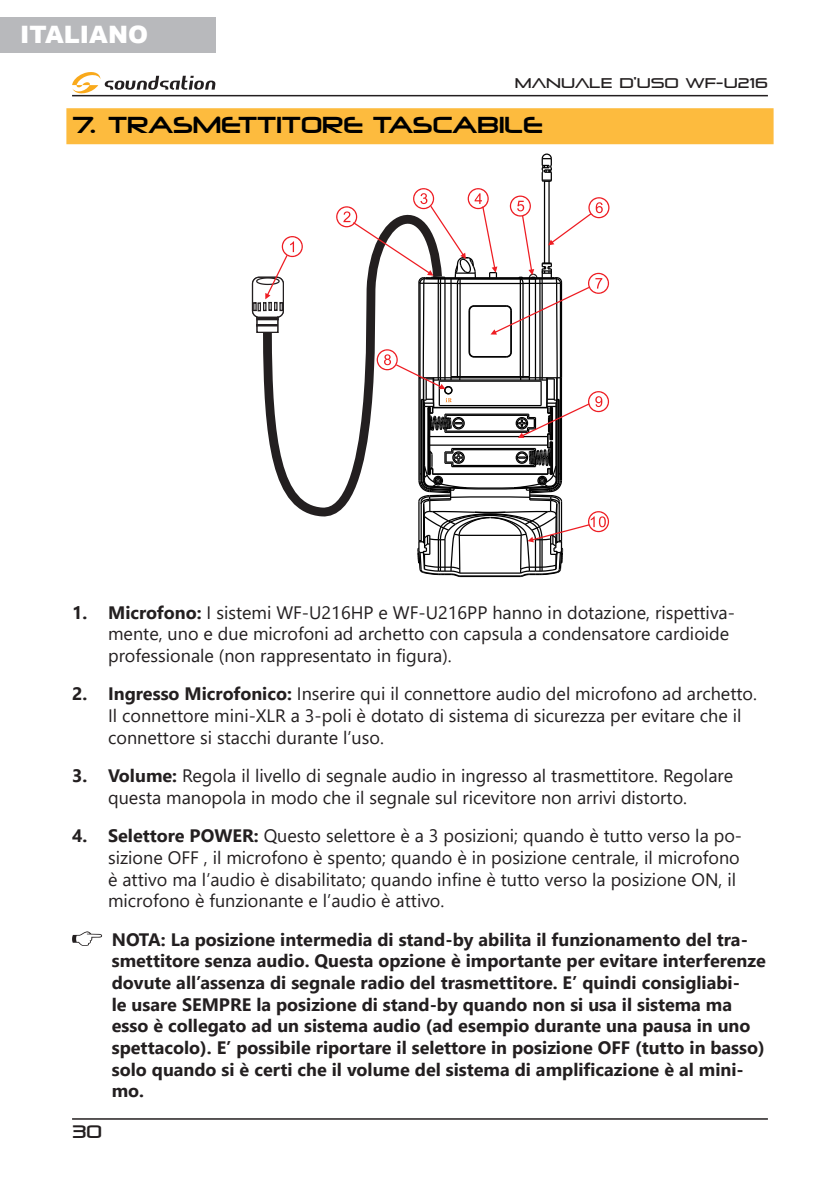
<style>
.page{position:relative;width:840px;height:1191px;background:#fff}
.page>*{position:absolute;margin:0;border:0;box-sizing:border-box;transform-origin:0 0}
.t1{font:900 24px "Arial";color:#fff}
.t2{font:22px "Neuropolitical";color:#000}
.t3{font:18px/21.6px "Segoe UI";color:#231f20}
.ITA_-_Dito_-_Tab_7mm{font:700 18px/21.6px "Segoe UI";color:#231f20}
.t4{font:18px "Pirulen";color:#231f20}
.t5{font:14px "Pirulen";color:#231f20}
.s1{font-weight:700}
</style>
<div class="page">
<div style="left:66px;top:108px;width:707px;height:36px;background:#fdbb3e"></div>
<svg style="left:263px;top:333px;width:73px;height:184px"></svg>
<svg style="left:252px;top:236px;width:51px;height:97px"></svg>
<svg style="left:336px;top:153px;width:273px;height:424px"></svg>
<svg style="left:72px;top:931px;width:30px;height:15px"></svg>
<hr style="left:72px;top:95px;width:695px;height:1px;background:#231f20">
<svg style="left:72px;top:72px;width:143px;height:22px"></svg>
<hr style="left:72px;top:1118px;width:695px;height:1px;background:#231f20">
<div style="left:0;top:17px;width:215px;height:35px;background:#b8b9bc"></div>
<h1 class="t1" style="left:20px;top:17px;width:129px">ITALIANO</h1>
<p class="t5" style="left:514px;top:74px;width:254px">MANUALE D’USO WF-U216</p>
<p class="t2" style="left:72px;top:111px;width:472px">7. TRASMETTITORE TASCABILE</p>
<p class="t3" style="left:108px;top:599px;width:628px;text-indent:-36px"><span class="s1">1. Microfono:</span> I sistemi WF-U216HP e WF-U216PP hanno in dotazione, rispettiva&shy;mente, uno e due microfoni ad archetto con capsula a condensatore cardioide professionale (non rappresentato in figura).</p>
<p class="t3" style="left:108px;top:681px;width:650px;text-indent:-36px"><span class="s1">2. Ingresso Microfonico:</span> Inserire qui il connettore audio del microfono ad archetto.<br>Il connettore mini-XLR a 3-poli è dotato di sistema di sicurezza per evitare che il connettore si stacchi durante l’uso.</p>
<p class="t3" style="left:72px;top:763px;width:662px;text-align:center"><span class="s1">3. Volume:</span> Regola il livello di segnale audio in ingresso al trasmettitore. Regolare questa manopola in modo che il segnale sul ricevitore non arrivi distorto.</p>
<p class="t3" style="left:108px;top:823px;width:635px;text-indent:-36px"><span class="s1">4. Selettore POWER:</span> Questo selettore è a 3 posizioni; quando è tutto verso la po&shy;sizione OFF , il microfono è spento; quando è in posizione centrale, il microfono è attivo ma l’audio è disabilitato; quando infine è tutto verso la posizione ON, il microfono è funzionante e l’audio è attivo.</p>
<p class="ITA_-_Dito_-_Tab_7mm" style="left:112px;top:927px;width:655px">NOTA: La posizione intermedia di stand-by abilita il funzionamento del tra&shy;smettitore senza audio. Questa opzione è importante per evitare interferenze dovute all’assenza di segnale radio del trasmettitore. E’ quindi consigliabi-<br>le usare SEMPRE la posizione di stand-by quando non si usa il sistema ma esso è collegato ad un sistema audio (ad esempio durante una pausa in uno spettacolo). E’ possibile riportare il selettore in posizione OFF (tutto in basso) solo quando si è certi che il volume del sistema di amplificazione è al mini&shy;mo.</p>
<p class="t4" style="left:72px;top:1120px;width:32px">30</p>
</div>
